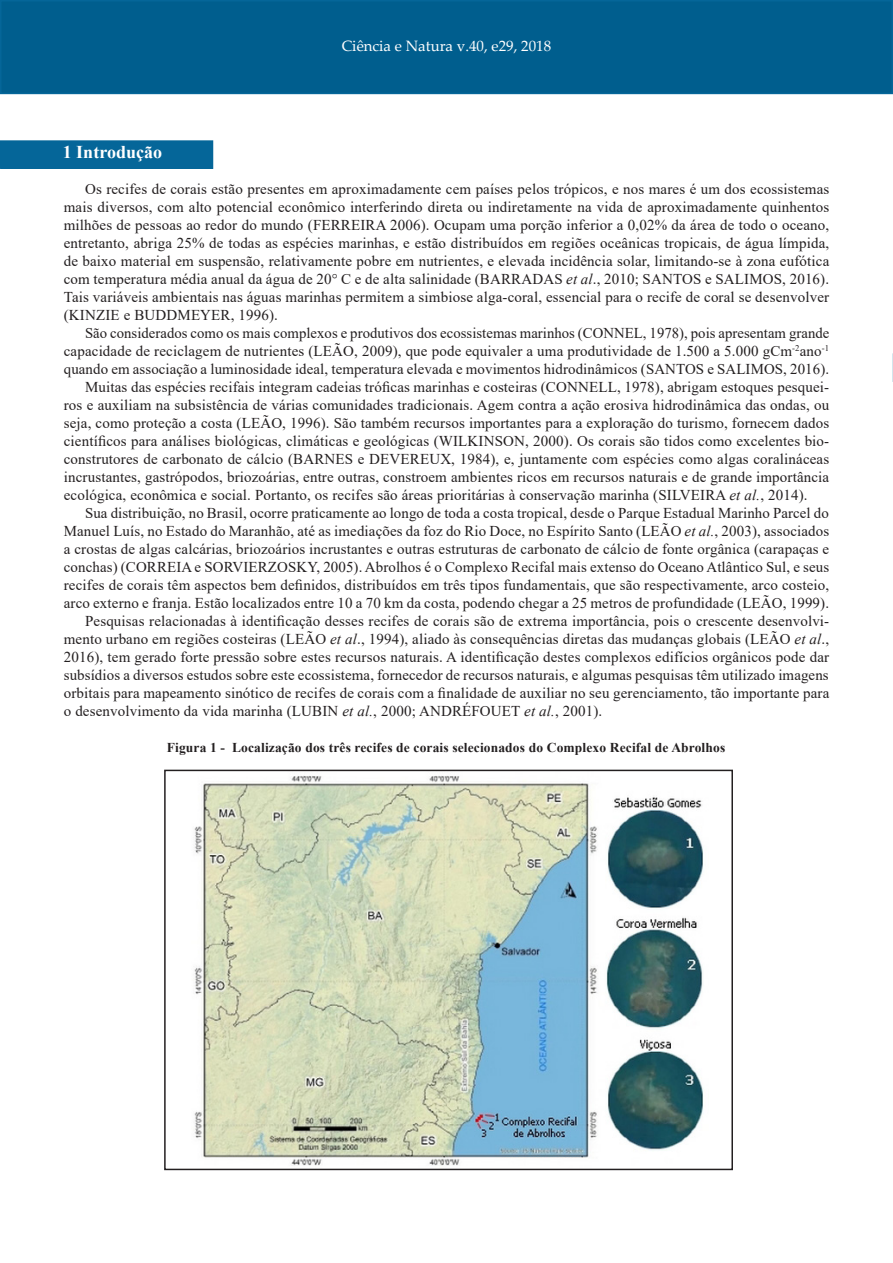
<style>
.page{position:relative;width:893px;height:1263px;background:#fff}
.page>*{position:absolute;margin:0;border:0;box-sizing:border-box;transform-origin:0 0}
._1_TItulo{font:700 18px "Times New Roman";color:#fff}
.TextoCORRIDO{font:15px/18px "Times New Roman";letter-spacing:.01em;color:#231f20;text-align:justify}
.t1{font:15px "Palatino Linotype";color:#fff}
.TITULO_DA_FIGURA{font:700 13.5px "Times New Roman";letter-spacing:.01em;color:#231f20}
.s1{font-style:italic}
</style>
<div class="page">
<div style="left:0;top:0;width:893px;height:94px;background:#005e8e;border:2px solid #056699"></div>
<svg style="left:892px;top:353px;width:1px;height:29px"></svg>
<div style="left:1px;top:141px;width:211px;height:27px;background:#056699"></div>
<div style="left:0;top:140px;width:213px;height:29px;border:2px solid #056699"></div>
<img style="left:194px;top:776px;width:509px;height:390px">
<div style="left:164px;top:770px;width:569px;height:400px;border:2px solid #231f20"></div>
<p class="t1" style="left:342px;top:35px;width:211px">Ciência e Natura v.40, e29, 2018</p>
<p class="_1_TItulo" style="left:63px;top:139px;width:101px">1 Introdução</p>
<p class="TextoCORRIDO" style="left:64px;top:180px;width:767px;text-indent:21px">Os recifes de corais estão presentes em aproximadamente cem países pelos trópicos, e nos mares é um dos ecossistemas mais diversos, com alto potencial econômico interferindo direta ou indiretamente na vida de aproximadamente quinhentos milhões de pessoas ao redor do mundo (FERREIRA 2006). Ocupam uma porção inferior a 0,02% da área de todo o oceano, entretanto, abriga 25% de todas as espécies marinhas, e estão distribuídos em regiões oceânicas tropicais, de água límpida, de baixo material em suspensão, relativamente pobre em nutrientes, e elevada incidência solar, limitando-se à zona eufótica com temperatura média anual da água de 20° C e de alta salinidade (BARRADAS <span class="s1">et al</span>., 2010; SANTOS e SALIMOS, 2016).<br>Tais variáveis ambientais nas águas marinhas permitem a simbiose alga-coral, essencial para o recife de coral se desenvolver (KINZIE e BUDDMEYER, 1996).</p>
<p class="TextoCORRIDO" style="left:64px;top:324px;width:767px;text-indent:21px">São considerados como os mais complexos e produtivos dos ecossistemas marinhos (CONNEL, 1978), pois apresentam grande capacidade de reciclagem de nutrientes (LEÃO, 2009), que pode equivaler a uma produtividade de 1.500 a 5.000 gCm<sup>-2</sup>ano<sup>-1 </sup>quando em associação a luminosidade ideal, temperatura elevada e movimentos hidrodinâmicos (SANTOS e SALIMOS, 2016).</p>
<p class="TextoCORRIDO" style="left:64px;top:378px;width:767px;text-indent:21px">Muitas das espécies recifais integram cadeias tróficas marinhas e costeiras (CONNELL, 1978), abrigam estoques pesquei&shy;ros e auxiliam na subsistência de várias comunidades tradicionais. Agem contra a ação erosiva hidrodinâmica das ondas, ou seja, como proteção a costa (LEÃO, 1996). São também recursos importantes para a exploração do turismo, fornecem dados científicos para análises biológicas, climáticas e geológicas (WILKINSON, 2000). Os corais são tidos como excelentes bio&shy;construtores de carbonato de cálcio (BARNES e DEVEREUX, 1984), e, juntamente com espécies como algas coralináceas incrustantes, gastrópodos, briozoárias, entre outras, constroem ambientes ricos em recursos naturais e de grande importância ecológica, econômica e social. Portanto, os recifes são áreas prioritárias à conservação marinha (SILVEIRA <span class="s1">et al.</span>, 2014).</p>
<p class="TextoCORRIDO" style="left:64px;top:504px;width:767px;text-indent:21px">Sua distribuição, no Brasil, ocorre praticamente ao longo de toda a costa tropical, desde o Parque Estadual Marinho Parcel do Manuel Luís, no Estado do Maranhão, até as imediações da foz do Rio Doce, no Espírito Santo (LEÃO <span class="s1">et al.</span>, 2003), associados a crostas de algas calcárias, briozoários incrustantes e outras estruturas de carbonato de cálcio de fonte orgânica (carapaças e conchas) (CORREIA e SORVIERZOSKY, 2005). Abrolhos é o Complexo Recifal mais extenso do Oceano Atlântico Sul, e seus recifes de corais têm aspectos bem definidos, distribuídos em três tipos fundamentais, que são respectivamente, arco costeio, arco externo e franja. Estão localizados entre 10 a 70 km da costa, podendo chegar a 25 metros de profundidade (LEÃO, 1999).</p>
<p class="TextoCORRIDO" style="left:64px;top:612px;width:767px;text-indent:21px">Pesquisas relacionadas à identificação desses recifes de corais são de extrema importância, pois o crescente desenvolvi&shy;mento urbano em regiões costeiras (LEÃO <span class="s1">et al</span>., 1994), aliado às consequências diretas das mudanças globais (LEÃO <span class="s1">et al</span>., 2016), tem gerado forte pressão sobre estes recursos naturais. A identificação destes complexos edifícios orgânicos pode dar subsídios a diversos estudos sobre este ecossistema, fornecedor de recursos naturais, e algumas pesquisas têm utilizado imagens orbitais para mapeamento sinótico de recifes de corais com a finalidade de auxiliar no seu gerenciamento, tão importante para o desenvolvimento da vida marinha (LUBIN <span class="s1">et al.</span>, 2000; ANDRÉFOUET <span class="s1">et al.</span>, 2001).</p>
<p class="TITULO_DA_FIGURA" style="left:167px;top:738px;width:560px">Figura 1 - Localização dos três recifes de corais selecionados do Complexo Recifal de Abrolhos</p>
</div>
